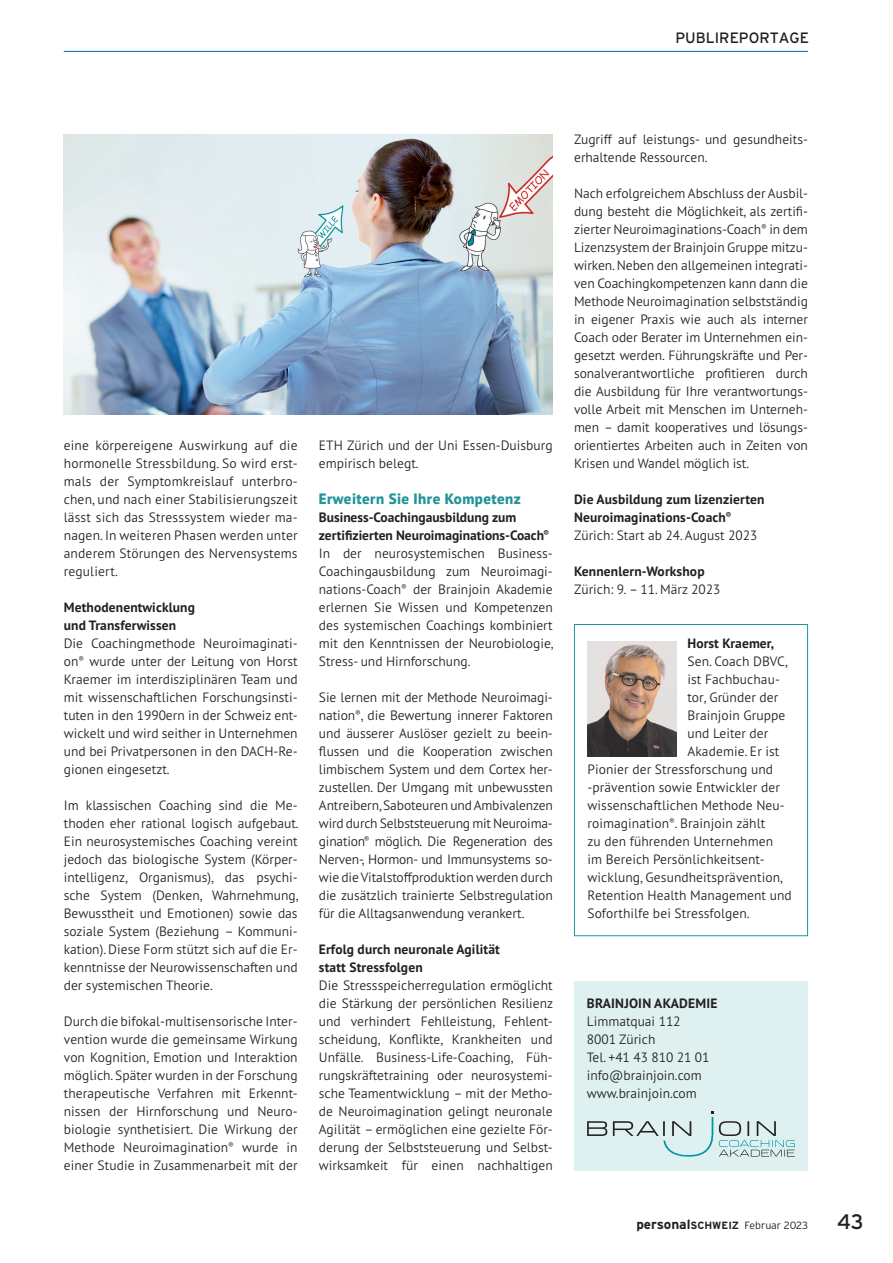
<style>
.page{position:relative;width:893px;height:1263px;background:#fff}
.page>*{position:absolute;margin:0;border:0;box-sizing:border-box;transform-origin:0 0}
.t1{font:21px "Interstate";color:#231f20}
.t2{font:800 15px "PT Sans Pro";letter-spacing:.03em;color:#219399}
.t3{font:15px "Interstate";color:#231f20}
.t4{font:300 13.5px/18px "PT Sans Pro";color:#231f20;text-align:justify}
.t5{font:700 13.5px/18px "PT Sans Pro";letter-spacing:.01em;color:#231f20}
.t6{font:300 10.5px "Interstate";color:#231f20}
.s1{font-weight:700}
.s2{font-weight:300}
.s3{font-weight:700;font-size:13.5px}
</style>
<div class="page">
<hr style="left:64px;top:51px;width:744px;height:1px;background:#0166b3">
<img style="left:64px;top:134px;width:489px;height:280px">
<div style="left:574px;top:981px;width:234px;height:189px;background:#def1f0"></div>
<svg style="left:587px;top:1121px;width:20px;height:15px"></svg>
<svg style="left:613px;top:1111px;width:182px;height:46px"></svg>
<div style="left:574px;top:624px;width:234px;height:312px;border:1px solid #219399"></div>
<img style="left:588px;top:641px;width:89px;height:115px">
<p class="t3" style="left:675px;top:29px;width:135px">PUBLIREPORTAGE</p>
<p class="t4" style="left:64px;top:436px;width:235px">eine körpereigene Auswirkung auf die hormonelle Stressbildung. So wird erst&shy;mals der Symptomkreislauf unterbro&shy;chen, und nach einer Stabilisierungszeit lässt sich das Stresssystem wieder ma&shy;nagen. In weiteren Phasen werden unter anderem Störungen des Nervensystems reguliert.</p>
<p class="t5" style="left:64px;top:598px;width:133px">Methodenentwicklung und Transferwissen</p>
<p class="t4" style="left:64px;top:634px;width:235px">Die Coachingmethode Neuroimaginati&shy;on<sup>®</sup> wurde unter der Leitung von Horst Kraemer im interdisziplinären Team und mit wissenschaftlichen Forschungsinsti&shy;tuten in den 1990ern in der Schweiz ent&shy;wickelt und wird seither in Unternehmen und bei Privatpersonen in den DACH-Re&shy;gionen eingesetzt.</p>
<p class="t4" style="left:64px;top:796px;width:236px">Im klassischen Coaching sind die Me&shy;thoden eher rational logisch aufgebaut.<br>Ein neurosystemisches Coaching vereint jedoch das biologische System (Körper&shy;intelligenz, Organismus), das psychi&shy;sche System (Denken, Wahrnehmung, Bewusstheit und Emotionen) sowie das soziale System (Beziehung – Kommuni&shy;kation). Diese Form stützt sich auf die Er&shy;kenntnisse der Neurowissenschaften und der systemischen Theorie.</p>
<p class="t4" style="left:64px;top:1012px;width:235px">Durch die bifokal-multisensorische Inter&shy;vention wurde die gemeinsame Wirkung von Kognition, Emotion und Interaktion möglich. Später wurden in der Forschung therapeutische Verfahren mit Erkennt&shy;nissen der Hirnforschung und Neuro&shy;biologie synthetisiert. Die Wirkung der Methode Neuroimagination<sup>®</sup> wurde in einer Studie in Zusammenarbeit mit der</p>
<p class="t4" style="left:319px;top:436px;width:235px">ETH Zürich und der Uni Essen-Duisburg empirisch belegt.</p>
<p class="t2" style="left:319px;top:489px;width:203px">Erweitern Sie Ihre Kompetenz</p>
<p class="t4" style="left:319px;top:508px;width:236px;text-align:left"><span class="s1">Business-Coachingausbildung zum zertifizierten Neuroimaginations-Coach</span><sup>® </sup>In der neurosystemischen Business-Coachingausbildung zum Neuroimagi&shy;nations-Coach<sup>®</sup> der Brainjoin Akademie erlernen Sie Wissen und Kompetenzen des systemischen Coachings kombiniert mit den Kenntnissen der Neurobiologie, Stress- und Hirnforschung.</p>
<p class="t4" style="left:319px;top:688px;width:235px">Sie lernen mit der Methode Neuroimagi&shy;nation<sup>®</sup>, die Bewertung innerer Faktoren und äusserer Auslöser gezielt zu beein&shy;flussen und die Kooperation zwischen limbischem System und dem Cortex her&shy;zustellen. Der Umgang mit unbewussten Antreibern, Saboteuren und Ambivalenzen wird durch Selbststeuerung mit Neuroima&shy;gination<sup>®</sup> möglich. Die Regeneration des Nerven-, Hormon- und Immunsystems so&shy;wie die Vitalstoffproduktion werden durch die zusätzlich trainierte Selbstregulation fü r die Alltagsanwendung verankert.</p>
<p class="t5" style="left:319px;top:940px;width:183px">Erfolg durch neuronale Agilität statt Stressfolgen</p>
<p class="t4" style="left:319px;top:976px;width:236px">Die Stressspeicherregulation ermöglicht die Stärkung der persönlichen Resilienz und verhindert Fehlleistung, Fehlent&shy;scheidung, Konflikte, Krankheiten und Unfälle. Business-Life-Coaching, Füh&shy;rungskräftetraining oder neurosystemi&shy;sche Teamentwicklung – mit der Metho&shy;de Neuroimagination gelingt neuronale Agilität – ermöglichen eine gezielte För&shy;derung der Selbststeuerung und Selbst&shy;wirksamkeit für einen nachhaltigen</p>
<p class="t4" style="left:574px;top:130px;width:234px">Zugriff auf leistungs- und gesundheits&shy;erhaltende Ressourcen.</p>
<p class="t4" style="left:574px;top:184px;width:235px">Nach erfolgreichem Abschluss der Ausbil&shy;dung besteht die Möglichkeit, als zertifi&shy;zierter Neuroimaginations-Coach<sup>®</sup> in dem Lizenzsystem der Brainjoin Gruppe mitzu&shy;wirken. Neben den allgemeinen integrati&shy;ven Coachingkompetenzen kann dann die Methode Neuroimagination selbstständig in eigener Praxis wie auch als interner Coach oder Berater im Unternehmen ein&shy;gesetzt werden. Führungskräfte und Per&shy;sonalverantwortliche profitieren durch die Ausbildung für Ihre verantwortungs&shy;volle Arbeit mit Menschen im Unterneh&shy;men – damit kooperatives und lösungs&shy;orientiertes Arbeiten auch in Zeiten von Krisen und Wandel möglich ist.</p>
<p class="t5" style="left:574px;top:490px;width:192px">Die Ausbildung zum lizenzierten<br>Neuroimaginations-Coach<sup>®<br></sup><span class="s2">Zürich: Start ab 24. August 2023</span></p>
<p class="t5" style="left:574px;top:562px;width:132px">Kennenlern-Workshop</p>
<p class="t4" style="left:574px;top:580px;width:148px">Zürich: 9. – 11. März 2023</p>
<p class="t5" style="left:687px;top:634px;width:88px">Horst Kraemer,</p>
<p class="t4" style="left:687px;top:652px;width:102px">Sen. Coach DBVC,</p>
<p class="t4" style="left:687px;top:670px;width:94px">ist Fachbuchau-</p>
<p class="t4" style="left:687px;top:688px;width:92px">tor, Gründer der</p>
<p class="t4" style="left:687px;top:706px;width:100px">Brainjoin Gruppe</p>
<p class="t4" style="left:687px;top:724px;width:82px">und Leiter der</p>
<p class="t4" style="left:687px;top:742px;width:93px">Akademie. Er ist</p>
<p class="t4" style="left:588px;top:760px;width:187px">Pionier der Stressforschung und</p>
<p class="t4" style="left:588px;top:778px;width:194px">-prävention sowie Entwickler der</p>
<p class="t4" style="left:588px;top:796px;width:199px">wissenschaftlichen Methode Neu-</p>
<p class="t4" style="left:588px;top:814px;width:179px">roimagination<sup>®</sup>. Brainjoin zählt</p>
<p class="t4" style="left:588px;top:832px;width:187px">zu den führenden Unternehmen</p>
<p class="t4" style="left:588px;top:850px;width:179px">im Bereich Persönlichkeitsent-</p>
<p class="t4" style="left:588px;top:868px;width:197px">wicklung, Gesundheitsprävention,</p>
<p class="t4" style="left:588px;top:886px;width:206px">Retention Health Management und</p>
<p class="t4" style="left:588px;top:904px;width:164px">Soforthilfe bei Stressfolgen.</p>
<p class="t5" style="left:587px;top:994px;width:132px">BRAINJOIN AKADEMIE</p>
<p class="t4" style="left:587px;top:1012px;width:124px;text-align:left">Limmatquai 112<br>8001 Zürich<br>Tel. +41 43 810 21 01 info@brainjoin.com www.brainjoin.com</p>
<p class="t6" style="left:636px;top:1219px;width:173px"><span class="s3">personal</span><span class="s1">SCHWEIZ</span> Februar 2023</p>
<h1 class="t1" style="left:837px;top:1210px;width:28px">43</h1>
</div>
